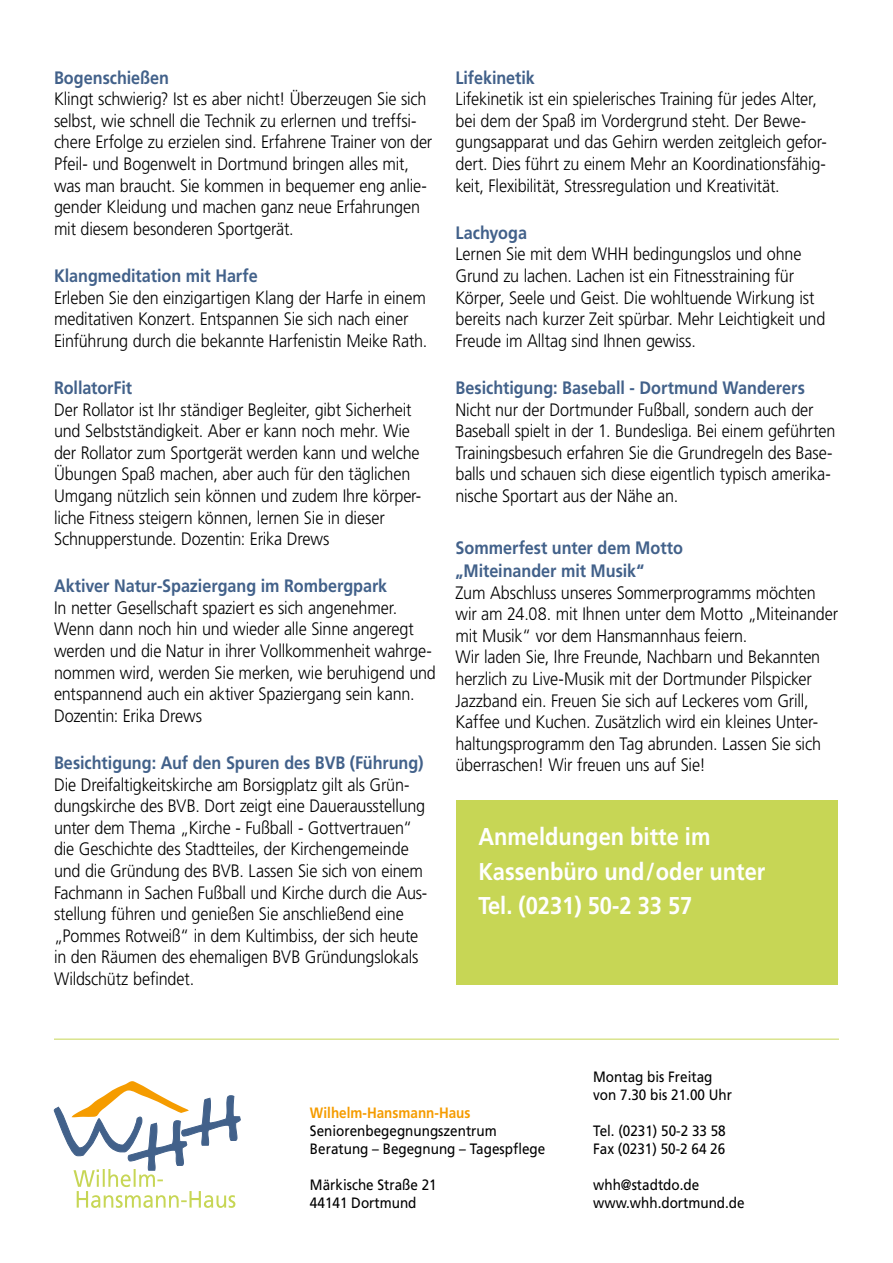
<style>
.page{position:relative;width:893px;height:1263px;background:#fff}
.page>*{position:absolute;margin:0;border:0;box-sizing:border-box;transform-origin:0 0}
.t1{font:700 24.3px/34.5px "Frutiger LT";color:#fff;scale:.9 1}
.t2{font:300 18px/21.6px "Frutiger LT";letter-spacing:-.01em;color:#000;scale:.9 1}
.t3{font:700 18px/22.5px "Frutiger LT";color:#42618a;scale:.9 1}
.t4{font:15px/18px "Frutiger LT";color:#000;scale:.9 1}
.t5{font:700 15px "Frutiger LT";color:#f59c00;scale:.9 1}
</style>
<div class="page">
<svg style="left:54px;top:1081px;width:187px;height:127px"></svg>
<hr style="left:54px;top:1039px;width:785px;height:1px;background:#c7d655">
<div style="left:456px;top:800px;width:382px;height:184px;background:#c7d655"></div>
<p class="t3" style="left:54px;top:66px;width:129px">Bogenschießen</p>
<p class="t2" style="left:54px;top:88px;width:422px">Klingt schwierig? Ist es aber nicht! Überzeugen Sie sich selbst, wie schnell die Technik zu erlernen und treffsi&shy;chere Erfolge zu erzielen sind. Erfahrene Trainer von der Pfeil- und Bogenwelt in Dortmund bringen alles mit, was man braucht. Sie kommen in bequemer eng anlie&shy;gender Kleidung und machen ganz neue Erfahrungen mit diesem besonderen Sportgerät.</p>
<p class="t3" style="left:54px;top:265px;width:228px">Klangmeditation mit Harfe</p>
<p class="t2" style="left:54px;top:287px;width:416px">Erleben Sie den einzigartigen Klang der Harfe in einem meditativen Konzert. Entspannen Sie sich nach einer<br>Einführung durch die bekannte Harfenistin Meike Rath.</p>
<p class="t3" style="left:54px;top:376px;width:88px">RollatorFit</p>
<p class="t2" style="left:54px;top:399px;width:408px">Der Rollator ist Ihr ständiger Begleiter, gibt Sicherheit und Selbstständigkeit. Aber er kann noch mehr. Wie der Rollator zum Sportgerät werden kann und welche Übungen Spaß machen, aber auch für den täglichen Umgang nützlich sein können und zudem Ihre körper&shy;liche Fitness steigern können, lernen Sie in dieser Schnupperstunde. Dozentin: Erika Drews</p>
<p class="t3" style="left:54px;top:575px;width:372px">Aktiver Natur-Spaziergang im Rombergpark</p>
<p class="t2" style="left:54px;top:597px;width:426px">In netter Gesellschaft spaziert es sich angenehmer.<br>Wenn dann noch hin und wieder alle Sinne angeregt werden und die Natur in ihrer Vollkommenheit wahrge&shy;nommen wird, werden Sie merken, wie beruhigend und entspannend auch ein aktiver Spaziergang sein kann.<br>Dozentin: Erika Drews</p>
<p class="t3" style="left:54px;top:751px;width:412px">Besichtigung: Auf den Spuren des BVB (Führung)</p>
<p class="t2" style="left:54px;top:774px;width:416px">Die Dreifaltigkeitskirche am Borsigplatz gilt als Grün&shy;dungskirche des BVB. Dort zeigt eine Dauerausstellung unter dem Thema „Kirche - Fußball - Gottvertrauen“ die Geschichte des Stadtteiles, der Kirchengemeinde und die Gründung des BVB. Lassen Sie sich von einem Fachmann in Sachen Fußball und Kirche durch die Aus&shy;stellung führen und genießen Sie anschließend eine „Pommes Rotweiß“ in dem Kultimbiss, der sich heute in den Räumen des ehemaligen BVB Gründungslokals Wildschütz befindet.</p>
<p class="t3" style="left:455px;top:66px;width:90px">Lifekinetik</p>
<p class="t2" style="left:455px;top:88px;width:414px">Lifekinetik ist ein spielerisches Training für jedes Alter, bei dem der Spaß im Vordergrund steht. Der Bewe&shy;gungsapparat und das Gehirn werden zeitgleich gefor&shy;dert. Dies führt zu einem Mehr an Koordinationsfähig&shy;keit, Flexibilität, Stressregulation und Kreativität.</p>
<p class="t3" style="left:455px;top:221px;width:81px">Lachyoga</p>
<p class="t2" style="left:455px;top:244px;width:413px">Lernen Sie mit dem WHH bedingungslos und ohne Grund zu lachen. Lachen ist ein Fitnesstraining für Körper, Seele und Geist. Die wohltuende Wirkung ist bereits nach kurzer Zeit spürbar. Mehr Leichtigkeit und Freude im Alltag sind Ihnen gewiss.</p>
<p class="t3" style="left:455px;top:376px;width:390px">Besichtigung: Baseball - Dortmund Wanderers</p>
<p class="t2" style="left:455px;top:399px;width:424px">Nicht nur der Dortmunder Fußball, sondern auch der Baseball spielt in der 1. Bundesliga. Bei einem geführten Trainingsbesuch erfahren Sie die Grundregeln des Base&shy;balls und schauen sich diese eigentlich typisch amerika&shy;nische Sportart aus der Nähe an.</p>
<p class="t3" style="left:455px;top:537px;width:254px">Sommerfest unter dem Motto „Miteinander mit Musik“</p>
<p class="t2" style="left:455px;top:582px;width:427px">Zum Abschluss unseres Sommerprogramms möchten wir am 24.08. mit Ihnen unter dem Motto „Miteinander mit Musik“ vor dem Hansmannhaus feiern.<br>Wir laden Sie, Ihre Freunde, Nachbarn und Bekannten herzlich zu Live-Musik mit der Dortmunder Pilspicker Jazzband ein. Freuen Sie sich auf Leckeres vom Grill, Kaffee und Kuchen. Zusätzlich wird ein kleines Unter&shy;haltungsprogramm den Tag abrunden. Lassen Sie sich überraschen! Wir freuen uns auf Sie!</p>
<h1 class="t1" style="left:478px;top:820px;width:320px">Anmeldungen bitte im<br>Kassenbüro und / oder unter<br>Tel. (0231) 50-2 33 57</h1>
<p class="t5" style="left:310px;top:1104px;width:180px">Wilhelm-Hansmann-Haus</p>
<p class="t4" style="left:310px;top:1122px;width:263px">Seniorenbegegnungszentrum<br>Beratung – Begegnung – Tagespflege</p>
<p class="t4" style="left:310px;top:1176px;width:142px">Märkische Straße 21<br>44141 Dortmund</p>
<p class="t4" style="left:593px;top:1068px;width:156px">Montag bis Freitag von 7.30 bis 21.00 Uhr</p>
<p class="t4" style="left:593px;top:1122px;width:149px">Tel. (0231) 50-2 33 58<br>Fax (0231) 50-2 64 26</p>
<p class="t4" style="left:593px;top:1176px;width:170px">whh@stadtdo.de www.whh.dortmund.de</p>
</div>
